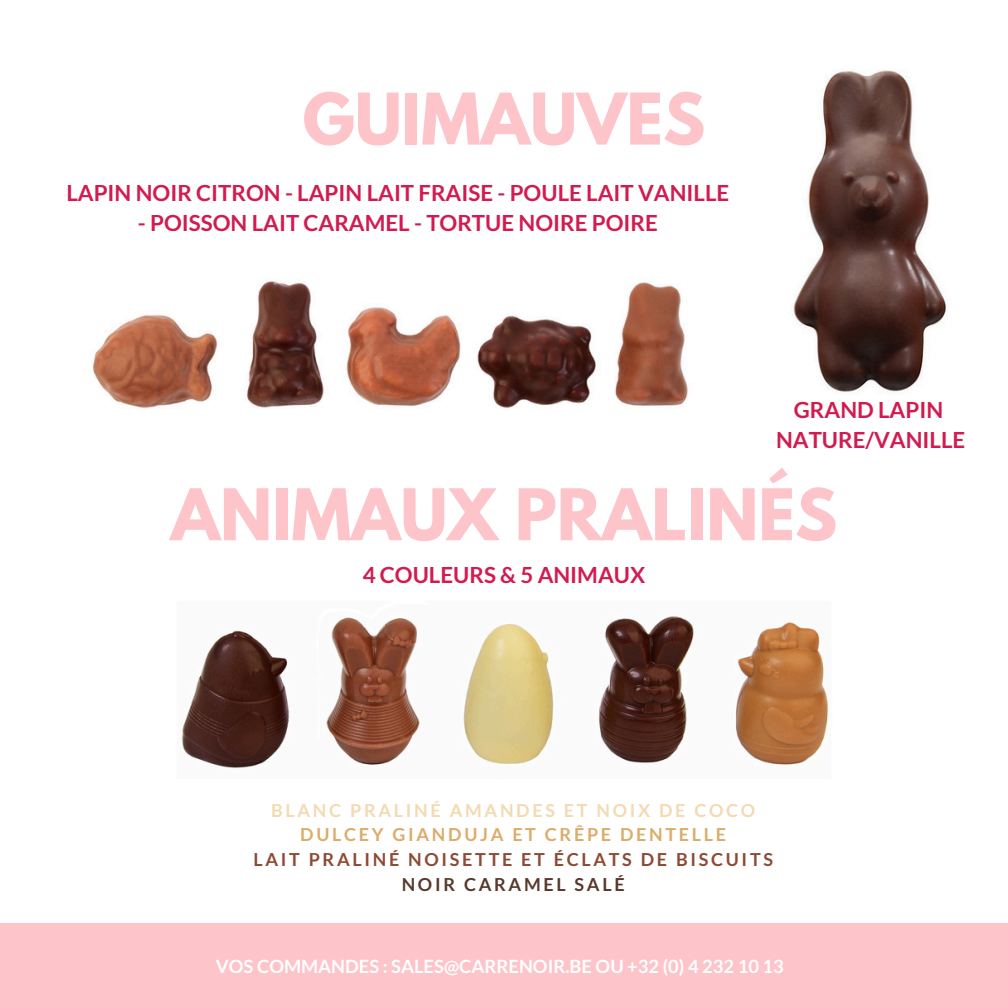
<style>
.page{position:relative;width:1008px;height:1008px;background:#fff}
.page>*{position:absolute;margin:0;border:0;box-sizing:border-box;transform-origin:0 0}
.t1{font:700 63px "League Spartan";color:#fdc4ca}
.t2{font:700 22.22px/30.1px "Lato";color:#d21b50;text-align:center}
.t3{font:700 18.38px "Lato";color:#fff}
.t4{font:700 18.03px "Lato";letter-spacing:.15em;color:#8d4a35}
.t5{font:700 18.03px "Lato";letter-spacing:.15em;color:#f3dab2}
.t6{font:700 18.03px "Lato";letter-spacing:.15em;color:#dcac6a}
.t7{font:700 18.03px "Lato";letter-spacing:.15em;color:#59392c}
</style>
<div class="page">
<img style="left:93px;top:281px;width:595px;height:128px">
<img style="left:181px;top:616px;width:647px;height:153px">
<div style="left:0;top:923px;width:1008px;height:85px;background:#fdc4ca"></div>
<img style="left:793px;top:70px;width:153px;height:322px">
<h1 class="t1" style="left:303px;top:88px;width:404px">GUIMAUVES</h1>
<p class="t2" style="left:66px;top:178px;width:664px">LAPIN NOIR CITRON - LAPIN LAIT FRAISE - POULE LAIT VANILLE</p>
<p class="t2" style="left:138px;top:208px;width:521px">- POISSON LAIT CARAMEL - TORTUE NOIRE POIRE</p>
<p class="t2" style="left:776px;top:394px;width:191px">GRAND LAPIN<br>NATURE/VANILLE</p>
<h2 class="t1" style="left:171px;top:484px;width:668px">ANIMAUX PRALINÉS</h2>
<h2 class="t2" style="left:363px;top:559px;width:284px">4 COULEURS &amp; 5 ANIMAUX</h2>
<h1 class="t5" style="left:271px;top:799px;width:486px">BLANC PRALINÉ AMANDES ET NOIX DE COCO</h1>
<p class="t6" style="left:300px;top:824px;width:427px">DULCEY GIANDUJA ET CRÊPE DENTELLE</p>
<h2 class="t4" style="left:253px;top:849px;width:521px">LAIT PRALINÉ NOISETTE ET ÉCLATS DE BISCUITS</h2>
<p class="t7" style="left:402px;top:874px;width:224px">NOIR CARAMEL SALÉ</p>
<p class="t3" style="left:216px;top:955px;width:570px">VOS COMMANDES : SALES@CARRENOIR.BE OU +32 (0) 4 232 10 13</p>
</div>
